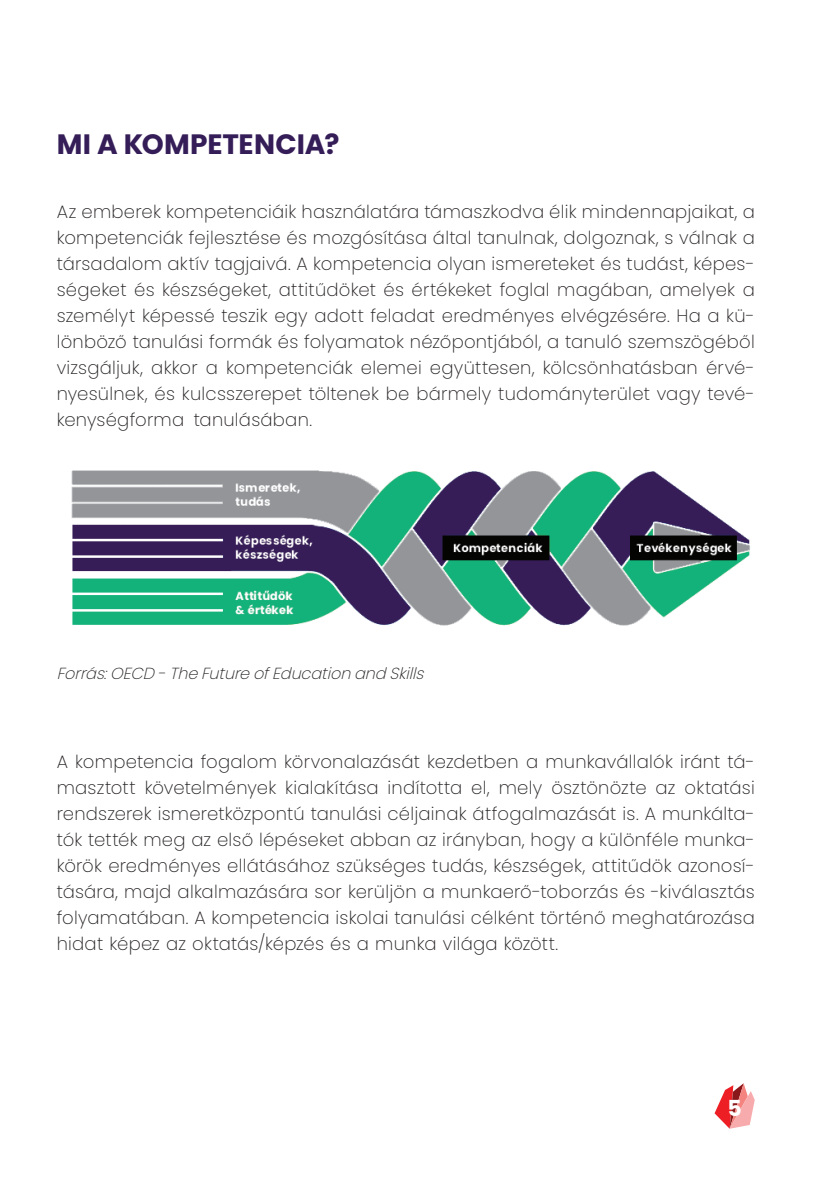
<style>
.page{position:relative;width:840px;height:1191px;background:#fff}
.page>*{position:absolute;margin:0;border:0;box-sizing:border-box;transform-origin:0 0}
.t1{font:700 28px "Poppins";letter-spacing:-.005em;color:#351d58}
.t2{font:700 22px "Poppins";color:#fff}
.t3{font:200 18px/26px "Poppins";letter-spacing:.015em;color:#231f20;text-align:justify}
.t4{font:italic 200 16px "Poppins";color:#231f20}
</style>
<div class="page">
<svg style="left:714px;top:1083px;width:40px;height:45px"></svg>
<img style="left:71px;top:470px;width:679px;height:156px">
<h1 class="t1" style="left:57px;top:128px;width:284px">MI A KOMPETENCIA?</h1>
<p class="t3" style="left:57px;top:198px;width:699px">Az emberek kompetenciáik használatára támaszkodva élik mindennapjaikat, a kompetenciák fejlesztése és mozgósítása által tanulnak, dolgoznak, s válnak a társadalom aktív tagjaivá. A kompetencia olyan ismereteket és tudást, képes&shy;ségeket és készségeket, attitűdöket és értékeket foglal magában, amelyek a személyt képessé teszik egy adott feladat eredményes elvégzésére. Ha a kü&shy;lönböző tanulási formák és folyamatok nézőpontjából, a tanuló szemszögéből vizsgáljuk, akkor a kompetenciák elemei együttesen, kölcsönhatásban érvé&shy;nyesülnek, és kulcsszerepet töltenek be bármely tudományterület vagy tevé&shy;kenységforma tanulásában.</p>
<p class="t4" style="left:57px;top:664px;width:374px">Forrás:OECD-TheFutureofEducationandSkills</p>
<p class="t3" style="left:57px;top:749px;width:699px">A kompetencia fogalom körvonalazását kezdetben a munkavállalók iránt tá&shy;masztott követelmények kialakítása indította el, mely ösztönözte az oktatási rendszerek ismeretközpontú tanulási céljainak átfogalmazását is. A munkálta&shy;tók tették meg az első lépéseket abban az irányban, hogy a különféle munka&shy;körök eredményes ellátásához szükséges tudás, készségek, attitűdök azonosí&shy;tására, majd alkalmazására sor kerüljön a munkaerő-toborzás és -kiválasztás folyamatában. A kompetencia iskolai tanulási célként történő meghatározása hidat képez az oktatás/képzés és a munka világa között.</p>
<p class="t2" style="left:727px;top:1095px;width:16px">5</p>
</div>
